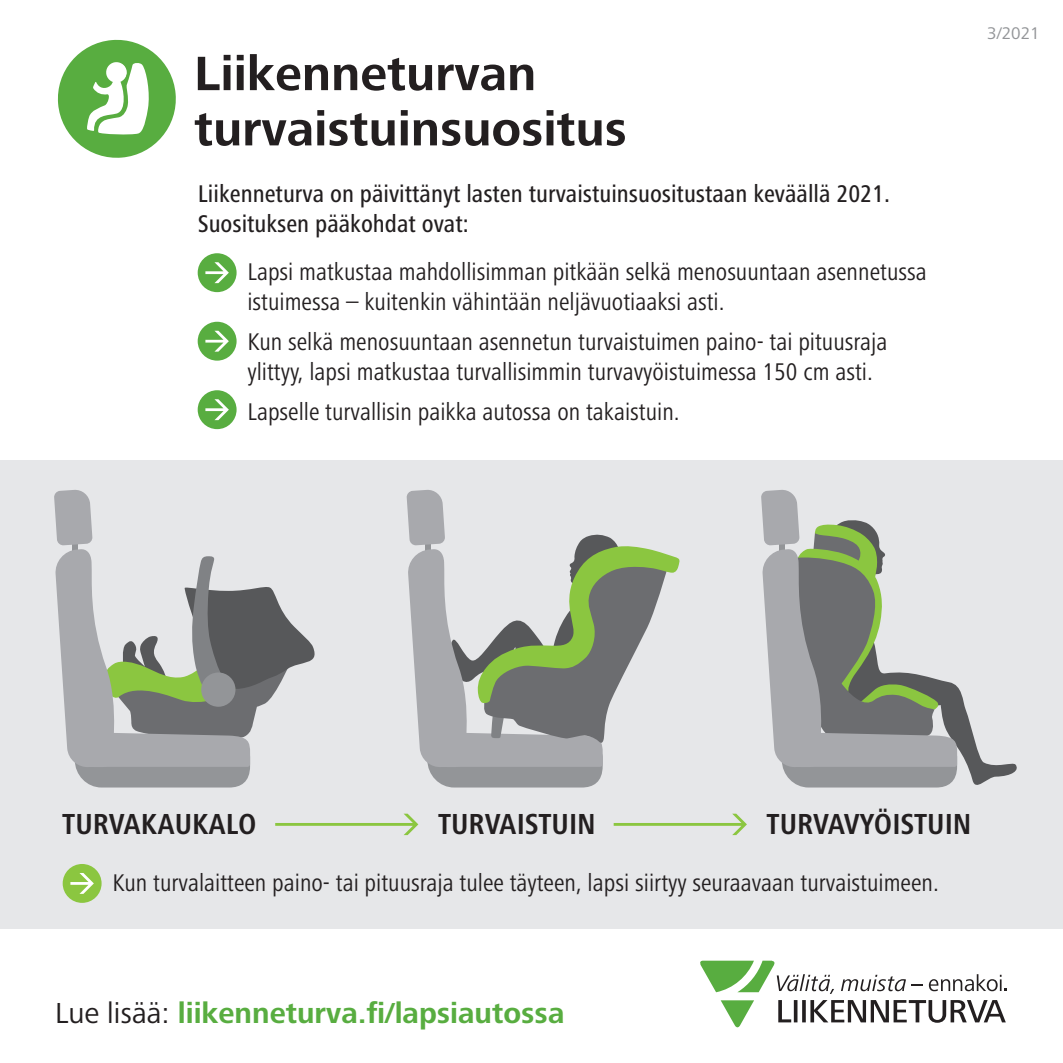
<style>
.page{position:relative;width:1063px;height:1063px;background:#fff}
.page>*{position:absolute;margin:0;border:0;box-sizing:border-box;transform-origin:0 0}
.t1{font:700 50px/55.2px "Frutiger Next Pro";color:#231f20}
.t2{font:700 30px "Frutiger Next Pro";color:#58ad40}
.t3{font:700 condensed 30px "Frutiger Next Pro";color:#231f20}
.t4{font:condensed 25px/30px "Frutiger Next Pro";color:#231f20}
.t5{font:500 condensed 25px/30px "Frutiger Next Pro";color:#231f20}
.t6{font:17.5px "Frutiger Next Pro";color:#939598}
.s1{font-weight:400;color:#231f20}
</style>
<div class="page">
<div style="left:0;top:460px;width:1063px;height:468px;background:#e6e7e9"></div>
<svg style="left:275px;top:814px;width:143px;height:21px"></svg>
<svg style="left:614px;top:814px;width:133px;height:21px"></svg>
<svg style="left:406px;top:490px;width:274px;height:298px"></svg>
<svg style="left:54px;top:490px;width:261px;height:298px"></svg>
<svg style="left:957px;top:686px;width:60px;height:99px"></svg>
<svg style="left:761px;top:490px;width:196px;height:298px"></svg>
<div style="left:63px;top:864px;width:39px;height:39px;background:#8bc640;border-radius:50%"></div>
<svg style="left:70px;top:873px;width:24px;height:21px"></svg>
<svg style="left:700px;top:960px;width:306px;height:67px"></svg>
<div style="left:198px;top:253px;width:39px;height:39px;background:#58ad40;border-radius:50%"></div>
<svg style="left:205px;top:262px;width:24px;height:21px"></svg>
<div style="left:198px;top:322px;width:39px;height:39px;background:#58ad40;border-radius:50%"></div>
<svg style="left:205px;top:331px;width:24px;height:21px"></svg>
<div style="left:198px;top:390px;width:39px;height:39px;background:#58ad40;border-radius:50%"></div>
<svg style="left:205px;top:399px;width:24px;height:21px"></svg>
<svg style="left:57px;top:39px;width:119px;height:119px"></svg>
<h1 class="t1" style="left:194px;top:46px;width:434px">Liikenneturvan turvaistuinsuositus</h1>
<p class="t5" style="left:198px;top:179px;width:694px">Liikenneturva on päivittänyt lasten turvaistuinsuositustaan keväällä 2021.<br>Suosituksen pääkohdat ovat:</p>
<p class="t4" style="left:247px;top:256px;width:681px">Lapsi matkustaa mahdollisimman pitkään selkä menosuuntaan asennetussa istuimessa – kuitenkin vähintään neljävuotiaaksi asti.</p>
<p class="t4" style="left:247px;top:326px;width:642px">Kun selkä menosuuntaan asennetun turvaistuimen paino- tai pituusraja ylittyy, lapsi matkustaa turvallisimmin turvavyöistuimessa 150 cm asti.</p>
<p class="t4" style="left:247px;top:396px;width:434px">Lapselle turvallisin paikka autossa on takaistuin.</p>
<p class="t6" style="left:987px;top:24px;width:54px">3/2021</p>
<p class="t3" style="left:62px;top:807px;width:196px">TURVAKAUKALO</p>
<p class="t3" style="left:438px;top:807px;width:159px">TURVAISTUIN</p>
<p class="t3" style="left:767px;top:807px;width:207px">TURVAVYÖISTUIN</p>
<p class="t4" style="left:112px;top:867px;width:828px">Kun turvalaitteen paino- tai pituusraja tulee täyteen, lapsi siirtyy seuraavaan turvaistuimeen.</p>
<p class="t2" style="left:55px;top:996px;width:511px"><span class="s1">Lue lisää:</span> liikenneturva.fi/lapsiautossa</p>
</div>
